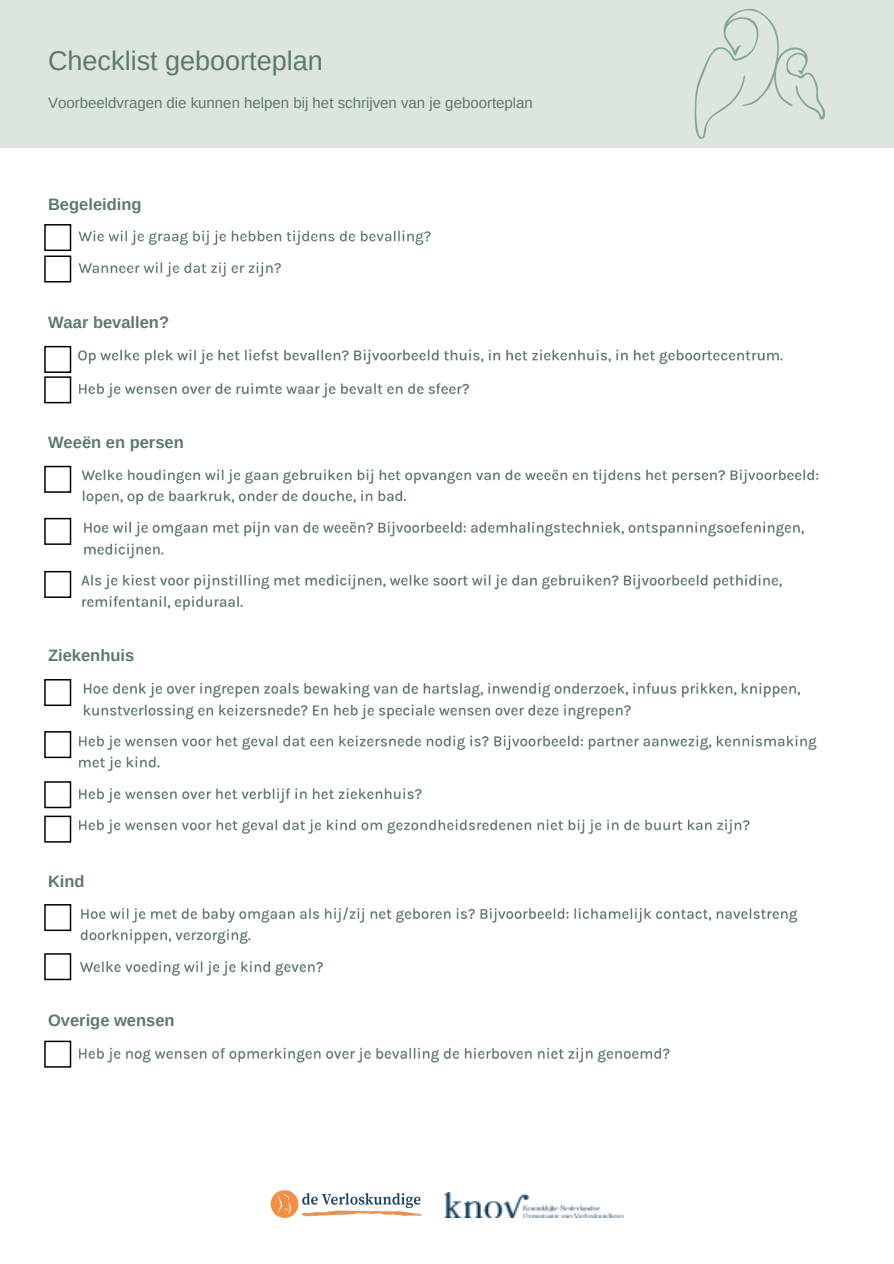
<style>
.page{position:relative;width:894px;height:1264px;background:#fff}
.page>*{position:absolute;margin:0;border:0;box-sizing:border-box;transform-origin:0 0}
.t1{font:27px "Arimo";color:#5d796d}
.t2{font:700 16.5px "Arimo";color:#5d796d}
.t3{font:15px "Arimo";color:#5d796d}
</style>
<div class="page">
<img style="left:44px;top:465px;width:775px;height:40px">
<img style="left:44px;top:517px;width:760px;height:42px">
<img style="left:45px;top:679px;width:755px;height:41px">
<img style="left:44px;top:570px;width:738px;height:41px">
<img style="left:44px;top:815px;width:706px;height:28px">
<img style="left:44px;top:1040px;width:626px;height:28px">
<img style="left:44px;top:345px;width:739px;height:59px">
<img style="left:44px;top:731px;width:773px;height:78px">
<img style="left:44px;top:904px;width:754px;height:77px">
<img style="left:44px;top:224px;width:387px;height:59px">
<div style="left:270px;top:1190px;width:28px;height:27px;background:#f38f44;border-radius:50%"></div>
<svg style="left:278px;top:1193px;width:13px;height:21px"></svg>
<img style="left:295px;top:1192px;width:127px;height:25px">
<img style="left:444px;top:1192px;width:179px;height:25px">
<svg style="left:44px;top:224px;width:27px;height:58px"></svg>
<svg style="left:44px;top:346px;width:27px;height:57px"></svg>
<svg style="left:44px;top:466px;width:27px;height:27px"></svg>
<svg style="left:44px;top:518px;width:27px;height:27px"></svg>
<svg style="left:44px;top:571px;width:27px;height:27px"></svg>
<svg style="left:44px;top:679px;width:27px;height:27px"></svg>
<svg style="left:44px;top:731px;width:27px;height:27px"></svg>
<svg style="left:44px;top:781px;width:27px;height:27px"></svg>
<svg style="left:44px;top:815px;width:27px;height:27px"></svg>
<svg style="left:44px;top:904px;width:27px;height:27px"></svg>
<svg style="left:44px;top:953px;width:27px;height:27px"></svg>
<svg style="left:44px;top:1040px;width:27px;height:27px"></svg>
<div style="left:0;top:0;width:893px;height:148px;background:#dde6dc"></div>
<img style="left:694px;top:9px;width:132px;height:130px">
<h2 class="t1" style="left:48px;top:45px;width:276px">Checklist geboorteplan</h2>
<h1 class="t3" style="left:48px;top:94px;width:486px">Voorbeeldvragen die kunnen helpen bij het schrijven van je geboorteplan</h1>
<p class="t2" style="left:48px;top:195px;width:95px">Begeleiding</p>
<h2 class="t2" style="left:48px;top:313px;width:122px">Waar bevallen?</h2>
<p class="t2" style="left:48px;top:433px;width:137px">Weeën en persen</p>
<h2 class="t2" style="left:48px;top:646px;width:88px">Ziekenhuis</h2>
<p class="t2" style="left:48px;top:871px;width:38px">Kind</p>
<p class="t2" style="left:48px;top:1011px;width:128px">Overige wensen</p>
</div>
